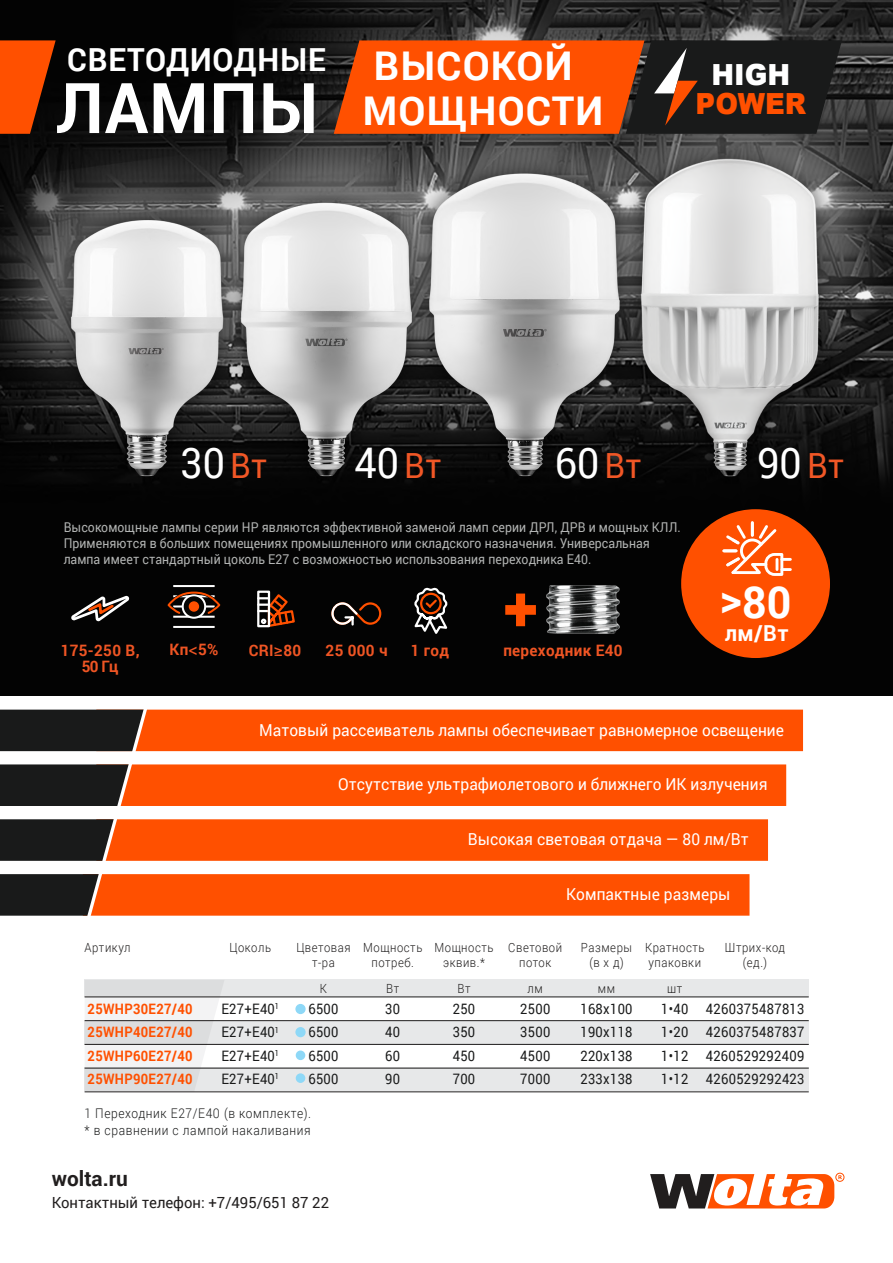
<style>
.page{position:relative;width:893px;height:1263px;background:#fff}
.page>*{position:absolute;margin:0;border:0;box-sizing:border-box;transform-origin:0 0}
.t1{font:700 70.05px "Roboto";letter-spacing:.015em;color:#fff}
.t2{font:900 61.2px "Arial";color:#ff5000;scale:.94 1}
.t3{font:700 44.25px "Roboto";color:#fff}
.t4{font:42.15px "Roboto";color:#fff;scale:.93 1}
.t5{font:700 39.6px/45px "Roboto";letter-spacing:.03em;color:#fff}
.t6{font:700 31.8px "Roboto";letter-spacing:.03em;color:#fff}
.t7{font:900 29.1px "Arial";color:#ff5000;scale:.94 1}
.t8{font:900 29.1px "Arial";color:#fff;scale:.94 1}
.t9{font:700 22.05px "Roboto";color:#fff}
.t10{font:700 20.85px "Roboto";color:#211e1e}
.t11{font:16.5px "Roboto";letter-spacing:.005em;color:#fff;scale:.94 1}
.t12{font:700 15.75px "Roboto";letter-spacing:.02em;color:#ef5524}
.t13{font:15.3px "Roboto";color:#211e1e}
.t14{font:14.4px/23.2px "Roboto";letter-spacing:.025em;color:#191a1a;text-align:justify;scale:.9 1}
.t15{font:700 14.4px/23.2px "Roboto";letter-spacing:.025em;color:#ff5000;text-align:justify;scale:.9 1}
.t16{font:13.5px/16.2px "Roboto";letter-spacing:.005em;color:#b2b4b3;scale:.91 1}
.t17{font:300 13.35px/17.4px "Roboto";letter-spacing:.05em;color:#191a1a;scale:.9 1}
.t18{font:300 12.6px/14.4px "Roboto";letter-spacing:.05em;color:#1e1c1c;text-align:center;scale:.9 1}
.s1{font-size:34.65px;color:#f15726}
.s2{font-family:"Myriad Pro"}
</style>
<div class="page">
<img style="left:0;top:0;width:893px;height:695px">
<svg style="left:0;top:40px;width:56px;height:94px"></svg>
<svg style="left:650px;top:1174px;width:192px;height:34px"></svg>
<div style="left:835px;top:1173px;width:9px;height:9px;border:1px solid #ff5000;border-radius:50%"></div>
<svg style="left:334px;top:40px;width:508px;height:94px"></svg>
<div style="left:96px;top:819px;width:672px;height:42px;background:#ff5000"></div>
<div style="left:83px;top:874px;width:666px;height:42px;background:#ff5000"></div>
<div style="left:96px;top:710px;width:707px;height:41px;background:#ff5000"></div>
<div style="left:96px;top:764px;width:690px;height:42px;background:#ff5000"></div>
<svg style="left:0;top:709px;width:147px;height:207px"></svg>
<hr style="left:173px;top:585px;width:42px;height:2px;background:#fff">
<hr style="left:173px;top:626px;width:42px;height:2px;background:#fff">
<hr style="left:173px;top:616px;width:42px;height:2px;background:#fff">
<div style="left:182px;top:594px;width:24px;height:25px;border:2px solid #fff;border-radius:50%"></div>
<svg style="left:164px;top:589px;width:60px;height:28px"></svg>
<svg style="left:412px;top:586px;width:38px;height:51px"></svg>
<svg style="left:258px;top:592px;width:38px;height:36px"></svg>
<div style="left:257px;top:591px;width:13px;height:36px;border:2px solid #fff"></div>
<svg style="left:330px;top:601px;width:52px;height:26px"></svg>
<svg style="left:69px;top:594px;width:63px;height:30px"></svg>
<svg style="left:85px;top:997px;width:139px;height:70px"></svg>
<div style="left:85px;top:980px;width:724px;height:17px;background:#e7e8e9"></div>
<div style="left:85px;top:1067px;width:724px;height:24px;background:#e7e8e9"></div>
<div style="left:85px;top:1021px;width:724px;height:23px;background:#e7e8e9"></div>
<div style="left:295px;top:1004px;width:11px;height:10px;background:#8ed8f7;border-radius:50%"></div>
<div style="left:295px;top:1027px;width:11px;height:10px;background:#8ed8f7;border-radius:50%"></div>
<div style="left:296px;top:1050px;width:9px;height:10px;background:#8ed8f7;border-radius:50%"></div>
<div style="left:296px;top:1073px;width:9px;height:10px;background:#8ed8f7;border-radius:50%"></div>
<hr style="left:85px;top:1091px;width:724px;height:1px;background:#1e1c1c">
<hr style="left:85px;top:1068px;width:724px;height:1px;background:#1e1c1c">
<hr style="left:85px;top:1044px;width:724px;height:1px;background:#1e1c1c">
<hr style="left:85px;top:1020px;width:724px;height:1px;background:#1e1c1c">
<hr style="left:85px;top:996px;width:724px;height:1px;background:#1e1c1c">
<img style="left:547px;top:586px;width:72px;height:47px">
<div style="left:681px;top:509px;width:149px;height:149px;background:#ff5000;border-radius:50%"></div>
<svg style="left:722px;top:521px;width:68px;height:55px"></svg>
<h3 class="t6" style="left:67px;top:41px;width:260px">СВЕТОДИОДНЫЕ</h3>
<h1 class="t1" style="left:56px;top:67px;width:264px">ЛАМПЫ</h1>
<h3 class="t5" style="left:363px;top:43px;width:242px">ВЫСОКОЙ<br>МОЩНОСТИ</h3>
<h3 class="t8" style="left:711px;top:54px;width:86px">HIGH</h3>
<h3 class="t7" style="left:695px;top:82px;width:119px">POWER</h3>
<h3 class="t4" style="left:181px;top:439px;width:95px">30 <span class="s1">Вт</span></h3>
<h3 class="t4" style="left:355px;top:439px;width:95px">40 <span class="s1">Вт</span></h3>
<h3 class="t4" style="left:555px;top:439px;width:95px">60 <span class="s1">Вт</span></h3>
<h3 class="t4" style="left:757px;top:439px;width:95px">90 <span class="s1">Вт</span></h3>
<p class="t16" style="left:64px;top:519px;width:680px">Высокомощные лампы серии HP являются эффективной заменой ламп серии ДРЛ, ДРВ и мощных КЛЛ.<br>Применяются в больших помещениях промышленного или складского назначения. Универсальная лампа имеет стандартный цоколь Е27 с возможностью использования переходника Е40.</p>
<p class="t12" style="left:61px;top:641px;width:80px">175-250 В,</p>
<p class="t12" style="left:169px;top:640px;width:50px">Кп<span class="s2">&lt;</span>5%</p>
<p class="t12" style="left:249px;top:641px;width:54px">CRI<span class="s2">≥</span>80</p>
<p class="t12" style="left:326px;top:641px;width:64px">25 000 ч</p>
<p class="t12" style="left:411px;top:641px;width:40px">1 год</p>
<p class="t12" style="left:82px;top:657px;width:38px">50 Гц</p>
<h2 class="t2" style="left:502px;top:565px;width:42px">+</h2>
<p class="t12" style="left:503px;top:641px;width:121px">переходник E40</p>
<h3 class="t3" style="left:720px;top:576px;width:73px">&gt;80</h3>
<h3 class="t9" style="left:725px;top:620px;width:65px">лм/Вт</h3>
<p class="t11" style="left:259px;top:720px;width:560px">Матовый рассеиватель лампы обеспечивает равномерное освещение</p>
<p class="t11" style="left:338px;top:775px;width:458px">Отсутствие ультрафиолетового и ближнего ИК излучения</p>
<p class="t11" style="left:468px;top:829px;width:300px">Высокая световая отдача — 80 лм/Вт</p>
<p class="t18" style="left:85px;top:941px;width:53px">Артикул</p>
<p class="t15" style="left:88px;top:997px;width:118px">25WHP30E27/40<br>25WHP40E27/40<br>25WHP60E27/40<br>25WHP90E27/40</p>
<p class="t18" style="left:229px;top:941px;width:48px">Цоколь</p>
<p class="t14" style="left:221px;top:997px;width:66px">E27+E40<sup>1<br></sup>E27+E40<sup>1<br></sup>E27+E40<sup>1<br></sup>E27+E40<sup>1</sup></p>
<p class="t18" style="left:296px;top:941px;width:62px">Цветовая т-ра</p>
<p class="t18" style="left:320px;top:981px;width:10px">К</p>
<p class="t14" style="left:308px;top:997px;width:35px">6500<br>6500<br>6500<br>6500</p>
<p class="t17" style="left:85px;top:1105px;width:253px">1 Переходник E27/E40 (в комплекте). * в сравнении с лампой накаливания</p>
<h3 class="t10" style="left:52px;top:1167px;width:78px">wolta.ru</h3>
<p class="t13" style="left:52px;top:1194px;width:279px">Контактный телефон: +7/495/651 87 22</p>
<p class="t18" style="left:363px;top:941px;width:67px">Мощность потреб.</p>
<p class="t14" style="left:385px;top:997px;width:18px">30<br>40<br>60<br>90</p>
<p class="t18" style="left:386px;top:981px;width:16px">Вт</p>
<p class="t18" style="left:434px;top:941px;width:67px">Мощность эквив.*</p>
<p class="t14" style="left:453px;top:997px;width:27px">250<br>350<br>450<br>700</p>
<p class="t18" style="left:457px;top:981px;width:16px">Вт</p>
<p class="t11" style="left:566px;top:885px;width:176px">Компактные размеры</p>
<p class="t18" style="left:508px;top:941px;width:61px">Световой поток</p>
<p class="t14" style="left:520px;top:997px;width:35px">2500<br>3500<br>4500<br>7000</p>
<p class="t18" style="left:528px;top:981px;width:18px">лм</p>
<p class="t18" style="left:581px;top:941px;width:58px">Размеры (в х д)</p>
<p class="t14" style="left:580px;top:997px;width:59px">168x100<br>190x118<br>220x138<br>233x138</p>
<p class="t18" style="left:598px;top:981px;width:21px">мм</p>
<p class="t18" style="left:725px;top:941px;width:68px">Штрих-код (ед.)</p>
<p class="t14" style="left:706px;top:997px;width:111px">4260375487813<br>4260375487837<br>4260529292409<br>4260529292423</p>
<p class="t18" style="left:645px;top:941px;width:68px;text-align:left">Кратность упаковки</p>
<p class="t14" style="left:661px;top:997px;width:32px">1•40<br>1•20<br>1•12<br>1•12</p>
<p class="t18" style="left:667px;top:981px;width:18px">шт</p>
</div>
